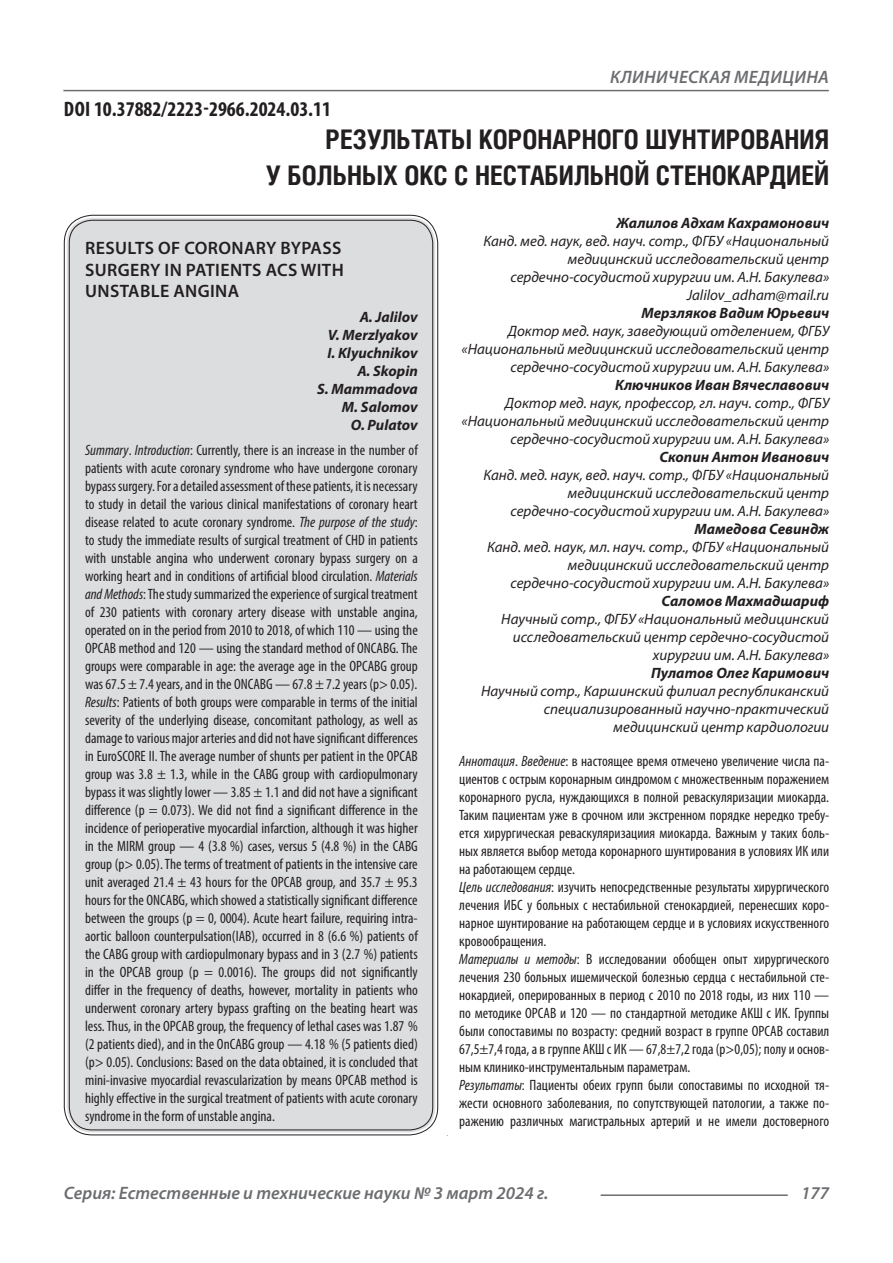
<style>
.page{position:relative;width:893px;height:1263px;background:#fff}
.page>*{position:absolute;margin:0;border:0;box-sizing:border-box;transform-origin:0 0}
.Статья_название{font:700 27px/36px "Helios Cond C";color:#231f20;text-align:right}
.ДОИ{font:700 condensed 21px "Myriad Pro";color:#231f20}
.Статья_название_англ{font:600 18px/21.6px "Myriad Pro";letter-spacing:.02em;color:#231f20}
.t1{font:italic 600 18px "Myriad Pro";color:#6c6d70}
.t2{font:italic 600 18px "Myriad Pro";letter-spacing:.02em;color:#6c6d70}
.Статья_аннотация_анг{font:condensed 15px/18px "Myriad Pro";color:#231f20;text-align:justify}
.Статья_аннотация_тек{font:condensed 15px/18px "Myriad Pro";color:#231f20;text-align:justify}
.Статья_автор_инфо{font:italic 15px/18px "Myriad Pro";color:#231f20;text-align:right}
.Статья_автор_инфо-2{font:italic 700 15px "Myriad Pro";color:#231f20}
.Статья_автор_англ{font:italic 700 15px "Myriad Pro";color:#231f20}
.s1{font-style:italic}
</style>
<div class="page">
<hr style="left:63px;top:90px;width:766px;height:1px;background:#6c6d70">
<hr style="left:601px;top:1194px;width:187px;height:2px;background:#6c6d70">
<div style="left:67px;top:218px;width:368px;height:914px;background:#dcdddf;border-radius:26px"></div>
<p class="ДОИ" style="left:64px;top:96px;width:269px">DOI 10.37882/2223-2966.2024.03.11</p>
<p class="t2" style="left:610px;top:66px;width:220px">КЛИНИЧЕСКАЯ МЕДИЦИНА</p>
<p class="Статья_название" style="left:266px;top:121px;width:564px">РЕЗУЛЬТАТЫ КОРОНАРНОГО ШУНТИРОВАНИЯ<br>У БОЛЬНЫХ ОКС С НЕСТАБИЛЬНОЙ СТЕНОКАРДИЕЙ</p>
<p class="Статья_автор_инфо-2" style="left:616px;top:213px;width:214px">Жалилов Адхам Кахрамонович</p>
<p class="Статья_автор_инфо" style="left:483px;top:232px;width:347px">Канд. мед. наук, вед. науч. сотр., ФГБУ «Национальный медицинский исследовательский центр сердечно-сосудистой хирургии им. А.Н. Бакулева»</p>
<p class="Статья_автор_инфо" style="left:687px;top:286px;width:144px">Jalilov_adham@mail.ru</p>
<p class="Статья_автор_инфо-2" style="left:641px;top:303px;width:189px">Мерзляков Вадим Юрьевич</p>
<p class="Статья_автор_инфо" style="left:462px;top:322px;width:369px">Доктор мед. наук, заведующий отделением, ФГБУ «Национальный медицинский исследовательский центр сердечно-сосудистой хирургии им. А.Н. Бакулева»</p>
<p class="Статья_автор_инфо-2" style="left:615px;top:375px;width:216px">Ключников Иван Вячеславович</p>
<p class="Статья_автор_инфо" style="left:462px;top:394px;width:369px">Доктор мед. наук, профессор, гл. науч. сотр., ФГБУ «Национальный медицинский исследовательский центр сердечно-сосудистой хирургии им. А.Н. Бакулева»</p>
<p class="Статья_автор_инфо-2" style="left:659px;top:447px;width:171px">Скопин Антон Иванович</p>
<p class="Статья_автор_инфо" style="left:483px;top:466px;width:347px">Канд. мед. наук, вед. науч. сотр., ФГБУ «Национальный медицинский исследовательский центр сердечно-сосудистой хирургии им. А.Н. Бакулева»</p>
<p class="Статья_автор_инфо-2" style="left:694px;top:519px;width:136px">Мамедова Севиндж</p>
<p class="Статья_автор_инфо" style="left:487px;top:538px;width:344px">Канд. мед. наук, мл. науч. сотр., ФГБУ «Национальный медицинский исследовательский центр сердечно-сосудистой хирургии им. А.Н. Бакулева»</p>
<p class="Статья_автор_инфо-2" style="left:662px;top:591px;width:169px">Саломов Махмадшариф</p>
<p class="Статья_автор_инфо" style="left:501px;top:610px;width:329px">Научный сотр., ФГБУ «Национальный медицинский исследовательский центр сердечно-сосудистой хирургии им. А.Н. Бакулева»</p>
<p class="Статья_автор_инфо-2" style="left:651px;top:663px;width:180px">Пулатов Олег Каримович</p>
<p class="Статья_автор_инфо" style="left:481px;top:682px;width:350px">Научный сотр., Каршинский филиал республиканский специализированный научно-практический медицинский центр кардиологии</p>
<p class="Статья_аннотация_тек" style="left:459px;top:752px;width:371px"><span class="s1">Аннотация</span>. <span class="s1">Введение</span>: в настоящее время отмечено увеличение числа па&shy;циентов с острым коронарным синдромом с множественным поражением коронарного русла, нуждающихся в полной реваскуляризации миокарда.<br>Таким пациентам уже в срочном или экстренном порядке нередко требу&shy;ется хирургическая реваскуляризациия миокарда. Важным у таких боль&shy;ных является выбор метода коронарного шунтирования в условиях ИК или на работающем сердце.</p>
<p class="Статья_аннотация_тек" style="left:459px;top:878px;width:371px"><span class="s1">Цель исследования</span>: изучить непосредственные результаты хирургического лечения ИБС у больных с нестабильной стенокардией, перенесших коро&shy;нарное шунтирование на работающем сердце и в условиях искусственного кровообращения.</p>
<p class="Статья_аннотация_тек" style="left:459px;top:950px;width:371px"><span class="s1">Материалы и методы</span>: В исследовании обобщен опыт хирургического лечения 230 больных ишемической болезнью сердца с нестабильной сте&shy;нокардией, оперированных в период с 2010 по 2018 годы, из них 110 — по методике ОРСАВ и 120 — по стандартной методике АКШ с ИК. Группы были сопоставимы по возрасту: средний возраст в группе ОРСАВ составил 67,5±7,4 года, а в группе АКШ с ИК — 67,8±7,2 года (p&gt;0,05); полу и основ&shy;ным клинико-инструментальным параметрам.</p>
<p class="Статья_аннотация_тек" style="left:459px;top:1076px;width:371px"><span class="s1">Результаты</span>: Пациенты обеих групп были сопоставимы по исходной тя&shy;жести основного заболевания, по сопутствующей патологии, а также по&shy;ражению различных магистральных артерий и не имели достоверного</p>
<p class="Статья_название_англ" style="left:85px;top:237px;width:260px">RESULTS OF CORONARY BYPASS<br>SURGERY IN PATIENTS ACS WITH<br>UNSTABLE ANGINA</p>
<p class="Статья_автор_англ" style="left:360px;top:307px;width:60px">A. Jalilov</p>
<p class="Статья_автор_англ" style="left:328px;top:325px;width:92px">V. Merzlyakov</p>
<p class="Статья_автор_англ" style="left:327px;top:343px;width:92px">I. Klyuchnikov</p>
<p class="Статья_автор_англ" style="left:357px;top:361px;width:62px">A. Skopin</p>
<p class="Статья_автор_англ" style="left:317px;top:379px;width:102px">S. Mammadova</p>
<p class="Статья_автор_англ" style="left:342px;top:397px;width:77px">M. Salomov</p>
<p class="Статья_автор_англ" style="left:351px;top:415px;width:69px">O. Pulatov</p>
<p class="Статья_аннотация_анг" style="left:85px;top:441px;width:334px"><span class="s1">Summary</span>. <span class="s1">Introduction</span>: Currently, there is an increase in the number of patients with acute coronary syndrome who have undergone coronary bypass surgery. For a detailed assessment of these patients, it is necessary to study in detail the various clinical manifestations of coronary heart disease related to acute coronary syndrome. <span class="s1">The purpose of the study</span>: to study the immediate results of surgical treatment of СHD in patients with unstable angina who underwent coronary bypass surgery on a working heart and in conditions of artificial blood circulation. <span class="s1">Materials and Methods</span>: The study summarized the experience of surgical treatment of 230 patients with coronary artery disease with unstable angina, operated on in the period from 2010 to 2018, of which 110 — using the OPCAB method and 120 — using the standard method of ONCABG. The groups were comparable in age: the average age in the OPCABG group was 67.5 ± 7.4 years, and in the ONCABG — 67.8 ± 7.2 years (p&gt; 0.05).</p>
<p class="Статья_аннотация_анг" style="left:85px;top:693px;width:334px"><span class="s1">Results</span>: Patients of both groups were comparable in terms of the initial severity of the underlying disease, concomitant pathology, as well as damage to various major arteries and did not have significant differences in EuroSCORE II. The average number of shunts per patient in the OPCAB group was 3.8 ± 1.3, while in the CABG group with cardiopulmonary bypass it was slightly lower — 3.85 ± 1.1 and did not have a significant difference (p = 0.073). We did not find a significant difference in the incidence of perioperative myocardial infarction, although it was higher in the MIRM group — 4 (3.8 %) cases, versus 5 (4.8 %) in the CABG group (p&gt; 0.05). The terms of treatment of patients in the intensive care unit averaged 21.4 ± 43 hours for the OPCAB group, and 35.7 ± 95.3 hours for the ONCABG, which showed a statistically significant difference between the groups (p = 0, 0004). Acute heart failure, requiring intra&shy;aortic balloon counterpulsation(IAB), occurred in 8 (6.6 %) patients of the CABG group with cardiopulmonary bypass and in 3 (2.7 %) patients in the OPCAB group (p = 0.0016). The groups did not significantly differ in the frequency of deaths, however, mortality in patients who underwent coronary artery bypass grafting on the beating heart was less. Thus, in the OPCAB group, the frequency of lethal cases was 1.87 % (2 patients died), and in the OnCABG group — 4.18 % (5 patients died) (p&gt; 0.05). Conclusions: Based on the data obtained, it is concluded that mini-invasive myocardial revascularization by means OPCAB method is highly effective in the surgical treatment of patients with acute coronary syndrome in the form of unstable angina.</p>
<p class="t1" style="left:64px;top:1182px;width:486px">Серия: Естественные и технические науки № 3 март 2024 г.</p>
<p class="t1" style="left:801px;top:1182px;width:30px">177</p>
</div>
